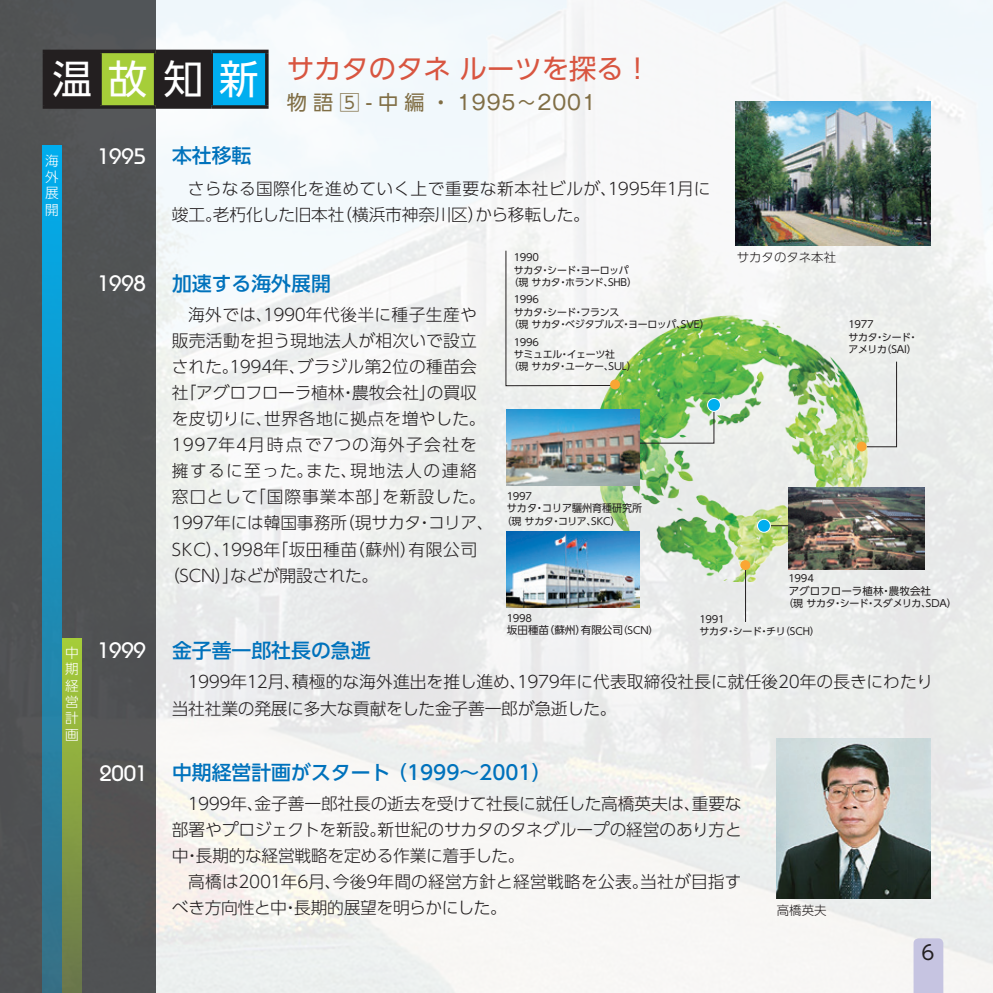
<style>
.page{position:relative;width:993px;height:993px;background:#fff}
.page>*{position:absolute;margin:0;border:0;box-sizing:border-box;transform-origin:0 0}
.t1{font:39.73px "UD Shin Go Pro";color:#fff}
.t2{font:27.3px "UD Shin Go Pro";color:#d85540}
.t3{font:500 22.4px "Bauhaus Std";letter-spacing:-.01em;color:#fff}
.t4{font:20.12px "Gothic MB101 Pr 5";letter-spacing:.05em;color:#806e45}
.t5{font:500 19.78px "UD Shin Go Pro";color:#0072bc}
.t6{font:19.78px "UD Shin Go Pro";color:#231f20}
.t7{font:300 16.8px/26.1px "UD Shin Go Pro";letter-spacing:-.005em;color:#231f20}
.t8{font:300 16.8px "UD Shin Go Pro";letter-spacing:.02em;color:#231f20}
.t9{font:300 16.8px "UD Shin Go Pro";letter-spacing:.03em;color:#231f20}
.t10{font:300 16.8px "UD Shin Go Pro";letter-spacing:.065em;color:#231f20}
.t11{font:300 16.8px "UD Shin Go Pro";letter-spacing:.05em;color:#231f20}
.t12{font:300 16.8px "UD Shin Go Pro";letter-spacing:.015em;color:#231f20}
.t13{font:300 16.8px "UD Shin Go Pro";letter-spacing:.09em;color:#231f20}
.t14{font:300 13.65px/16.4px "UD Shin Go Pro";color:#fff;text-align:justify}
.t15{font:300 12.42px "UD Shin Go Pro";color:#231f20}
.t16{font:10.5px "UD Shin Go Pro";color:#231f20}
.t17{font:10.5px "UD Shin Go Pro";color:#231f20;scale:.95 1}
.t18{font:9.97px/12.4px "UD Shin Go Pro";letter-spacing:-.025em;color:#231f20}
.s1{font-family:"UD Shin Go Pro"}
.s2{font-size:9.97px}
</style>
<div class="page">
<img style="left:155px;top:0;width:837px;height:992px">
<img style="left:735px;top:101px;width:195px;height:144px">
<img style="left:776px;top:738px;width:154px;height:159px">
<div style="left:0;top:0;width:155px;height:992px;background:#505253"></div>
<div style="left:42px;top:145px;width:20px;height:847px;background:linear-gradient(to bottom,#00adee,#376f84)"></div>
<div style="left:62px;top:638px;width:20px;height:354px;background:linear-gradient(to bottom,#a6cd39,#68744b)"></div>
<div style="left:46px;top:53px;width:163px;height:52px;background:#231f20"></div>
<div style="left:100px;top:51px;width:56px;height:56px;background:#a6ce39"></div>
<div style="left:211px;top:51px;width:56px;height:56px;background:#00aeef"></div>
<hr style="left:43px;top:50px;width:57px;height:3px;background:#231f20">
<hr style="left:43px;top:53px;width:3px;height:52px;background:#231f20">
<hr style="left:100px;top:50px;width:56px;height:3px;background:#231f20">
<svg style="left:98px;top:53px;width:4px;height:52px"></svg>
<hr style="left:156px;top:50px;width:55px;height:3px;background:#231f20">
<hr style="left:154px;top:53px;width:3px;height:52px;background:#231f20">
<hr style="left:211px;top:50px;width:57px;height:3px;background:#231f20">
<hr style="left:209px;top:53px;width:4px;height:52px;background:#231f20">
<hr style="left:265px;top:53px;width:3px;height:52px;background:#231f20">
<hr style="left:43px;top:105px;width:57px;height:4px;background:#231f20">
<svg style="left:100px;top:105px;width:56px;height:4px"></svg>
<svg style="left:156px;top:105px;width:55px;height:4px"></svg>
<svg style="left:211px;top:105px;width:57px;height:4px"></svg>
<img style="left:584px;top:315px;width:287px;height:266px">
<svg style="left:769px;top:525px;width:19px;height:15px"></svg>
<svg style="left:639px;top:410px;width:75px;height:33px;background:#9aca8d"></svg>
<svg style="left:505px;top:250px;width:112px;height:136px"></svg>
<hr style="left:745px;top:567px;width:1px;height:54px;background:#231f20">
<img style="left:788px;top:487px;width:136px;height:82px">
<div style="left:866px;top:361px;width:30px;height:86px;background:#eaeceb"></div>
<img style="left:507px;top:531px;width:132px;height:76px">
<img style="left:507px;top:410px;width:132px;height:75px">
<svg style="left:757px;top:519px;width:13px;height:13px"></svg>
<div style="left:756px;top:518px;width:14px;height:14px;border:1px solid #fff;border-radius:50%"></div>
<svg style="left:707px;top:398px;width:13px;height:13px"></svg>
<div style="left:706px;top:398px;width:14px;height:13px;border:1px solid #fff;border-radius:50%"></div>
<div style="left:610px;top:379px;width:9px;height:10px;background:#faa633;border-radius:50%"></div>
<div style="left:740px;top:560px;width:10px;height:10px;background:#faa633;border-radius:50%"></div>
<div style="left:856px;top:441px;width:10px;height:10px;background:#faa633;border-radius:50%"></div>
<div style="left:913px;top:938px;width:30px;height:54px;background:#c6c4e1"></div>
<h1 class="t1" style="left:52px;top:47px;width:208px">温故知新</h1>
<h2 class="t2" style="left:287px;top:47px;width:365px">サカタのタネ ルーツを探る！</h2>
<p class="t4" style="left:287px;top:86px;width:310px"><span class="s1">物語5- 中編・</span> 1995〜2001</p>
<p class="t14" style="left:45px;top:152px;width:15px">海外展開</p>
<h3 class="t3" style="left:98px;top:143px;width:50px">1995</h3>
<h3 class="t3" style="left:97px;top:270px;width:50px">1998</h3>
<p class="t14" style="left:65px;top:643px;width:15px">中期経営計画</p>
<h3 class="t3" style="left:97px;top:636px;width:50px">1999</h3>
<h3 class="t3" style="left:99px;top:759px;width:50px">2001</h3>
<p class="t5" style="left:172px;top:139px;width:81px">本社移転</p>
<p class="t7" style="left:172px;top:175px;width:540px;text-indent:16px">さらなる国際化を進めていく上で重要な新本社ビルが、1995年1月に竣工。老朽化した旧本社（横浜市神奈川区）から移転した。</p>
<p class="t5" style="left:172px;top:267px;width:160px">加速する海外展開</p>
<p class="t8" style="left:188px;top:301px;width:290px">海外では、1990年代後半に種子生産や</p>
<p class="t12" style="left:172px;top:327px;width:306px">販売活動を担う現地法人が相次いで設立</p>
<p class="t7" style="left:172px;top:353px;width:306px">された。1994年、ブラジル第2位の種苗会</p>
<p class="t7" style="left:172px;top:379px;width:306px">社「アグロフローラ植林・農牧会社」の買収</p>
<p class="t8" style="left:172px;top:405px;width:315px">を皮切りに、世界各地に拠点を増やした。</p>
<p class="t10" style="left:171px;top:431px;width:307px">1997年4月時点で7つの海外子会社を</p>
<p class="t13" style="left:172px;top:457px;width:306px">擁するに至った。また、現地法人の連絡</p>
<p class="t11" style="left:172px;top:483px;width:315px">窓口として「国際事業本部」を新設した。</p>
<p class="t7" style="left:171px;top:509px;width:323px">1997年には韓国事務所（現サカタ・コリア、</p>
<p class="t9" style="left:172px;top:535px;width:306px">SKC）、1998年「坂田種苗（蘇州）有限公司</p>
<p class="t7" style="left:163px;top:561px;width:217px">（SCN）」などが開設された。</p>
<p class="t18" style="left:513px;top:251px;width:27px">1990</p>
<p class="t18" style="left:513px;top:263px;width:116px">サカタ・シード・ヨーロッパ</p>
<p class="t18" style="left:508px;top:275px;width:130px">（現 サカタ・ホランド、SHB）</p>
<p class="t18" style="left:513px;top:293px;width:27px">1996</p>
<p class="t18" style="left:513px;top:305px;width:107px">サカタ・シード・フランス</p>
<p class="t18" style="left:508px;top:318px;width:202px">（現 サカタ・ベジタブルズ・ヨーロッパ、SVE）</p>
<p class="t18" style="left:513px;top:335px;width:27px">1996</p>
<p class="t18" style="left:513px;top:347px;width:103px">サミュエル・イェーツ社</p>
<p class="t18" style="left:508px;top:360px;width:129px">（現 サカタ・ユーケー、SUL）</p>
<p class="t18" style="left:506px;top:489px;width:27px">1997</p>
<p class="t17" style="left:507px;top:500px;width:144px">サカタ・コリア驪州育種研究所</p>
<p class="t18" style="left:501px;top:514px;width:120px">（現 サカタ・コリア、SKC）</p>
<p class="t15" style="left:736px;top:247px;width:101px">サカタのタネ本社</p>
<p class="t18" style="left:848px;top:318px;width:71px">1977<br>サカタ・シード・アメリカ（SAI）</p>
<p class="t18" style="left:788px;top:572px;width:27px">1994</p>
<p class="t16" style="left:788px;top:582px;width:144px">アグロフローラ植林・農牧会社</p>
<p class="t18" style="left:783px;top:596px;width:175px">（現 サカタ・シード・スダメリカ、SDA）</p>
<p class="t5" style="left:172px;top:634px;width:200px">金子善一郎社長の急逝</p>
<p class="t18" style="left:506px;top:611px;width:27px">1998</p>
<p class="t16" style="left:507px;top:621px;width:153px">坂田種苗（蘇州）有限公司<span class="s2">（SCN）</span></p>
<p class="t18" style="left:699px;top:612px;width:122px">1991<br>サカタ・シード・チリ（SCH）</p>
<p class="t7" style="left:172px;top:668px;width:762px;text-indent:16px">1999年12月、積極的な海外進出を推し進め、1979年に代表取締役社長に就任後20年の長きにわたり当社社業の発展に多大な貢献をした金子善一郎が急逝した。</p>
<p class="t5" style="left:172px;top:755px;width:381px">中期経営計画がスタート （1999〜2001）</p>
<p class="t7" style="left:172px;top:789px;width:571px;text-align:justify;text-indent:16px">1999年、金子善一郎社長の逝去を受けて社長に就任した高橋英夫は、重要な部署やプロジェクトを新設。新世紀のサカタのタネグループの経営のあり方と中・長期的な経営戦略を定める作業に着手した。</p>
<p class="t7" style="left:172px;top:867px;width:571px;text-indent:16px">高橋は2001年6月、今後9年間の経営方針と経営戦略を公表。当社が目指すべき方向性と中・長期的展望を明らかにした。</p>
<p class="t15" style="left:776px;top:900px;width:51px">高橋英夫</p>
<p class="t6" style="left:921px;top:936px;width:15px">6</p>
</div>
